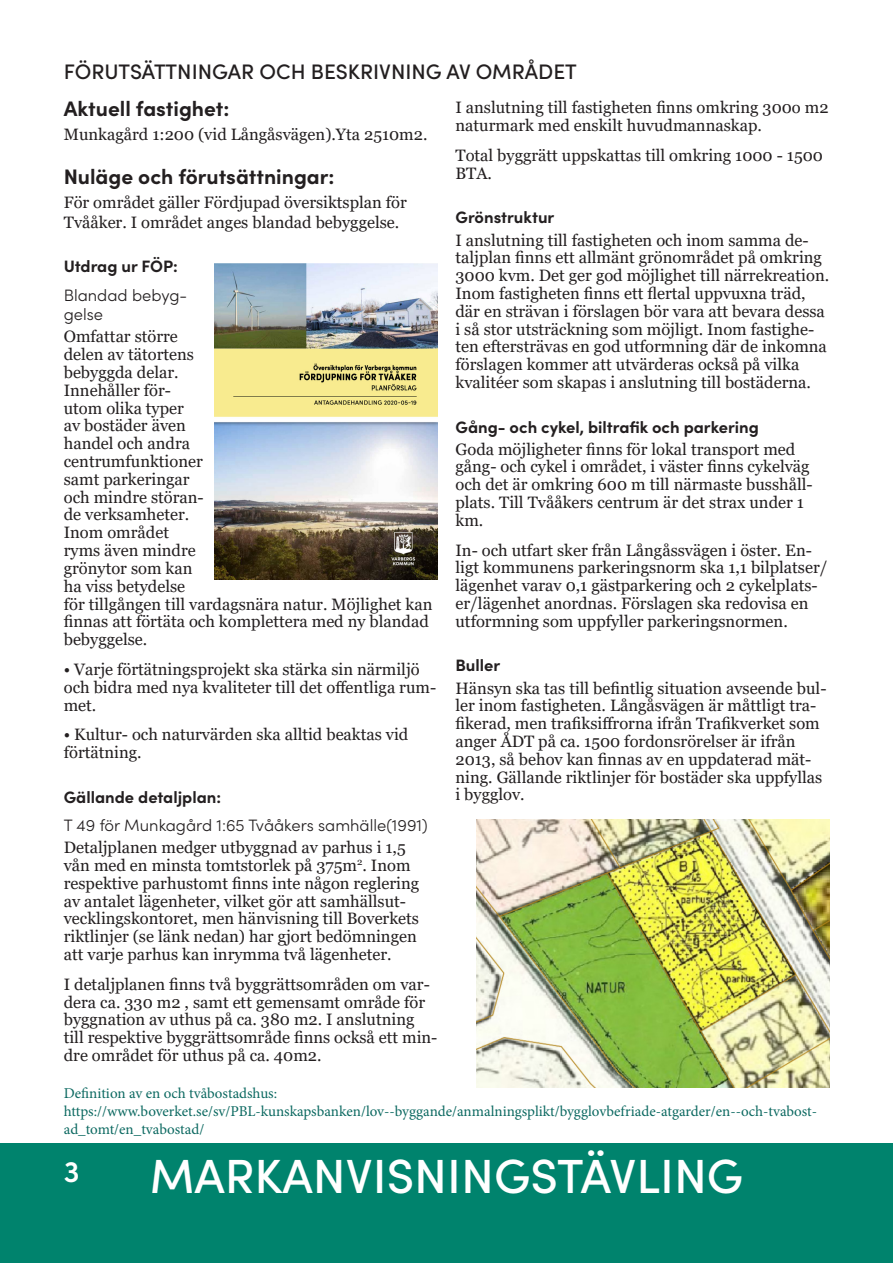
<style>
.page{position:relative;width:893px;height:1263px;background:#fff}
.page>*{position:absolute;margin:0;border:0;box-sizing:border-box;transform-origin:0 0}
.t1{font:500 48px "Sofia Pro";color:#fff}
.t2{font:600 30px "Sofia Pro";color:#fff}
.Ingress{font:700 21px "Sofia Pro";color:#231f20}
.Ingress-2{font:500 21px "Sofia Pro";color:#231f20}
.t3{font:16.5px/17.9px "Georgia";color:#231f20}
.Mellis2{font:700 16.5px "Sofia Pro";color:#231f20}
.Mellis2_punktlista{font:300 16.5px/19.8px "Sofia Pro";color:#231f20}
.t4{font:15px/18px "Minion Pro";color:#0c6961}
</style>
<div class="page">
<div style="left:0;top:1144px;width:893px;height:119px;background:#00836d"></div>
<img style="left:214px;top:264px;width:223px;height:315px">
<img style="left:477px;top:819px;width:352px;height:268px">
<p class="Ingress-2" style="left:64px;top:56px;width:515px">FÖRUTSÄTTNINGAR OCH BESKRIVNING AV OMRÅDET</p>
<p class="Ingress" style="left:64px;top:93px;width:167px">Aktuell fastighet:</p>
<p class="t3" style="left:64px;top:126px;width:365px">Munkagård 1:200 (vid Långåsvägen).Yta 2510m2.</p>
<p class="Ingress" style="left:64px;top:161px;width:272px">Nuläge och förutsättningar:</p>
<p class="t3" style="left:64px;top:193px;width:345px;line-height:19.5px">För området gäller Fördjupad översiktsplan för<br>Tvååker. I området anges blandad bebyggelse.</p>
<p class="Mellis2" style="left:64px;top:254px;width:116px">Utdrag ur FÖP:</p>
<p class="Mellis2_punktlista" style="left:64px;top:284px;width:125px">Blandad bebyg&shy;gelse</p>
<p class="t3" style="left:64px;top:328px;width:370px">Omfattar större<br>delen av tätortens<br>bebyggda delar.<br>Innehåller för-<br>utom olika typer<br>av bostäder även<br>handel och andra<br>centrumfunktioner<br>samt parkeringar<br>och mindre störan-<br>de verksamheter.<br>Inom området<br>ryms även mindre<br>grönytor som kan<br>ha viss betydelse<br>för tillgången till vardagsnära natur. Möjlighet kan finnas att förtäta och komplettera med ny blandad bebyggelse.</p>
<p class="t3" style="left:64px;top:661px;width:374px">• Varje förtätningsprojekt ska stärka sin närmiljö och bidra med nya kvaliteter till det offentliga rum&shy;met.</p>
<p class="t3" style="left:64px;top:726px;width:346px">• Kultur- och naturvärden ska alltid beaktas vid förtätning.</p>
<p class="Mellis2" style="left:64px;top:784px;width:159px">Gällande detaljplan:</p>
<p class="Mellis2_punktlista" style="left:64px;top:814px;width:365px">T 49 för Munkagård 1:65 Tvååkers samhälle(1991)</p>
<p class="t3" style="left:64px;top:839px;width:357px">Detaljplanen medger utbyggnad av parhus i 1,5 vån med en minsta tomtstorlek på 375m<sup>2</sup>. Inom respektive parhustomt finns inte någon reglering av antalet lägenheter, vilket gör att samhällsut&shy;vecklingskontoret, men hänvisning till Boverkets riktlinjer (se länk nedan) har gjort bedömningen att varje parhus kan inrymma två lägenheter.</p>
<p class="t3" style="left:64px;top:975px;width:375px">I detaljplanen finns två byggrättsområden om var&shy;dera ca. 330 m2 , samt ett gemensamt område för byggnation av uthus på ca. 380 m2. I anslutning till respektive byggrättsområde finns också ett min&shy;dre området för uthus på ca. 40m2.</p>
<p class="t3" style="left:455px;top:99px;width:375px">I anslutning till fastigheten finns omkring 300o m2 naturmark med enskilt huvudmannaskap.</p>
<p class="t3" style="left:455px;top:147px;width:369px">Total byggrätt uppskattas till omkring 1000 - 1500<br>BTA.</p>
<p class="Mellis2" style="left:455px;top:205px;width:100px">Grönstruktur</p>
<p class="t3" style="left:455px;top:231px;width:375px">I anslutning till fastigheten och inom samma de&shy;taljplan finns ett allmänt grönområdet på omkring 3000 kvm. Det ger god möjlighet till närrekreation.<br>Inom fastigheten finns ett flertal uppvuxna träd, där en strävan i förslagen bör vara att bevara dessa i så stor utsträckning som möjligt. Inom fastighe&shy;ten eftersträvas en god utformning där de inkomna förslagen kommer att utvärderas också på vilka kvalitéer som skapas i anslutning till bostäderna.</p>
<p class="Mellis2" style="left:455px;top:414px;width:305px">Gång- och cykel, biltrafik och parkering</p>
<p class="t3" style="left:455px;top:440px;width:359px">Goda möjligheter finns för lokal transport med gång- och cykel i området, i väster finns cykelväg och det är omkring 600 m till närmaste busshåll&shy;plats. Till Tvååkers centrum är det strax under 1 km.</p>
<p class="t3" style="left:455px;top:541px;width:374px">In- och utfart sker från Långåssvägen i öster. En&shy;ligt kommunens parkeringsnorm ska 1,1 bilplatser/ lägenhet varav 0,1 gästparkering och 2 cykelplats&shy;er/lägenhet anordnas. Förslagen ska redovisa en utformning som uppfyller parkeringsnormen.</p>
<p class="Mellis2" style="left:455px;top:653px;width:46px">Buller</p>
<p class="t3" style="left:455px;top:679px;width:373px">Hänsyn ska tas till befintlig situation avseende bul&shy;ler inom fastigheten. Långåsvägen är måttligt tra&shy;fikerad, men trafiksiffrorna ifrån Trafikverket som anger ÅDT på ca. 1500 fordonsrörelser är ifrån 2013, så behov kan finnas av en uppdaterad mät&shy;ning. Gällande riktlinjer för bostäder ska uppfyllas i bygglov.</p>
<p class="t4" style="left:64px;top:1085px;width:215px">Definition av en och tvåbostadshus:</p>
<p class="t4" style="left:64px;top:1103px;width:755px">https://www.boverket.se/sv/PBL-kunskapsbanken/lov--byggande/anmalningsplikt/bygglovbefriade-atgarder/en--och-tvabost&shy;ad_tomt/en_tvabostad/</p>
<h2 class="t2" style="left:64px;top:1149px;width:17px">3</h2>
<h1 class="t1" style="left:150px;top:1141px;width:595px">MARKANVISNINGSTÄVLING</h1>
</div>
